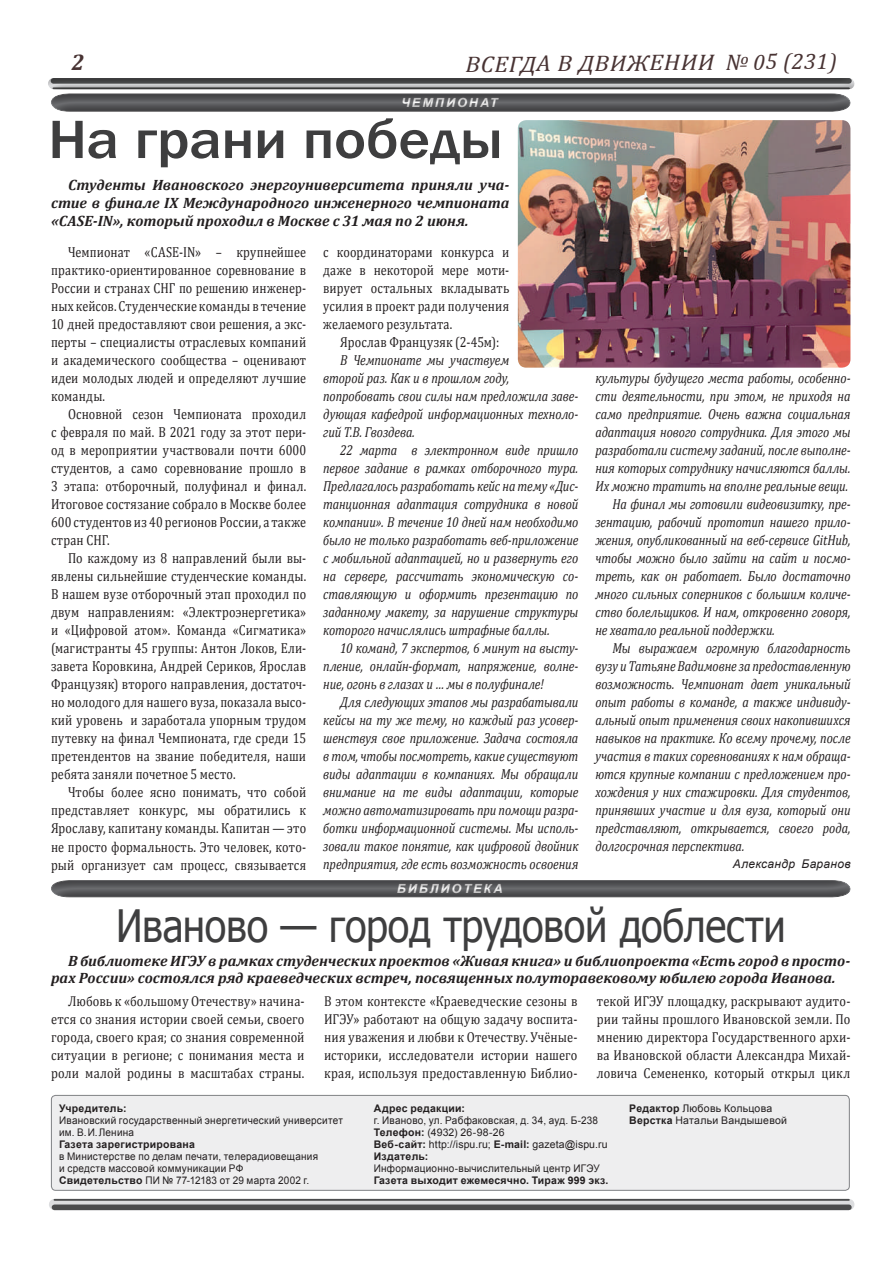
<style>
.page{position:relative;width:893px;height:1263px;background:#fff}
.page>*{position:absolute;margin:0;border:0;box-sizing:border-box;transform-origin:0 0}
.t1{font:500 55.8px "Franklin Gothic";letter-spacing:-.005em;color:#3e3e3f;scale:1.09 1}
.t2{font:44.55px "Tahoma";letter-spacing:-.01em;color:#3e3e3f;scale:.89 1}
.t3{font:italic 22.5px "Cambria";color:#483333;scale:1.09 1}
.t4{font:italic 700 15px/18px "Cambria";color:#231f20;text-align:justify}
.t5{font:italic 14.55px/18px "Cambria";letter-spacing:-.01em;color:#231f20;text-align:justify;scale:.84 1}
.t6{font:14.55px/18px "Cambria";letter-spacing:.015em;color:#231f20;text-align:justify;scale:.84 1}
.t7{font:14.4px/18px "Cambria";letter-spacing:.01em;color:#231f20;text-align:justify;scale:.86 1}
.t8{font:italic 700 12.6px "Arial";letter-spacing:.15em;color:#fff}
.t9{font:italic 12px "Arial";letter-spacing:.025em;color:#231f20}
.t10{font:10.5px/12px "Arial";letter-spacing:.02em;color:#231f20;scale:.95 1}
.t11{font:700 10.5px "Arial";letter-spacing:.02em;color:#231f20}
.t12{font:10.5px/12px "Arial";letter-spacing:.02em;color:#231f20}
.s1{font-weight:700}
</style>
<div class="page">
<div style="left:54px;top:1199px;width:795px;height:11px;background:#dcdddf"></div>
<hr style="left:54px;top:1199px;width:795px;height:2px;background:#4b4c4d">
<div style="left:54px;top:1204px;width:795px;height:6px;background:#4b4c4d"></div>
<div style="left:51px;top:1095px;width:798px;height:95px;background:#eeeeef;border-radius:4px"></div>
<div style="left:51px;top:1095px;width:799px;height:96px;border:1px solid #808285;border-radius:4px"></div>
<div style="left:51px;top:868px;width:801px;height:31px;background:#231f20;opacity:.5"></div>
<div style="left:50px;top:80px;width:801px;height:32px;background:#231f20;opacity:.5"></div>
<img style="left:518px;top:120px;width:332px;height:248px">
<h3 class="t3" style="left:465px;top:50px;width:342px;rotate:-1deg">ВСЕГДА В ДВИЖЕНИИ № 05 (231)</h3>
<p class="t8" style="left:401px;top:94px;width:98px">ЧЕМПИОНАТ</p>
<h1 class="t1" style="left:48px;top:105px;width:419px">На грани победы</h1>
<p class="t4" style="left:51px;top:176px;width:460px;text-indent:17px">Студенты Ивановского энергоуниверситета приняли уча&shy;стие в финале IX Международного инженерного чемпионата «CASE-IN», который проходил в Москве с 31 мая по 2 июня.</p>
<p class="t6" style="left:51px;top:243px;width:305px;text-indent:17px">Чемпионат «CASE-IN» – крупнейшее практико-ориентированное соревнование в России и странах СНГ по решению инженер&shy;ных кейсов. Студенческие команды в течение 10 дней предоставляют свои решения, а экс&shy;перты – специалисты отраслевых компаний и академического сообщества – оценивают идеи молодых людей и определяют лучшие команды.</p>
<p class="t6" style="left:51px;top:405px;width:305px;text-indent:17px">Основной сезон Чемпионата проходил с февраля по май. В 2021 году за этот пери&shy;од в мероприятии участвовали почти 6000 студентов, а само соревнование прошло в 3 этапа: отборочный, полуфинал и финал.<br>Итоговое состязание собрало в Москве более 600 студентов из 40 регионов России, а также стран СНГ.</p>
<p class="t6" style="left:51px;top:549px;width:305px;text-indent:17px">По каждому из 8 направлений были вы&shy;явлены сильнейшие студенческие команды.<br>В нашем вузе отборочный этап проходил по двум направлениям: «Электроэнергетика» и «Цифровой атом». Команда «Сигматика» (магистранты 45 группы: Антон Локов, Ели&shy;завета Коровкина, Андрей Сериков, Ярослав Французяк) второго направления, достаточ&shy;но молодого для нашего вуза, показала высо&shy;кий уровень и заработала упорным трудом путевку на финал Чемпионата, где среди 15 претендентов на звание победителя, наши ребята заняли почетное 5 место.</p>
<p class="t6" style="left:51px;top:783px;width:305px;text-indent:17px">Чтобы более ясно понимать, что собой представляет конкурс, мы обратились к Ярославу, капитану команды. Капитан — это не просто формальность. Это человек, кото&shy;рый организует сам процесс, связывается</p>
<p class="t6" style="left:323px;top:243px;width:223px">с координаторами конкурса и даже в некоторой мере моти&shy;вирует остальных вкладывать усилия в проект ради получения желаемого результата.</p>
<p class="t6" style="left:340px;top:333px;width:191px">Ярослав Французяк (2-45м):</p>
<p class="t5" style="left:323px;top:351px;width:305px;text-align:left;text-indent:17px">В Чемпионате мы участвуем<br>второй раз. Как и в прошлом году, попробовать свои силы нам предложила заве&shy;дующая кафедрой информационных техноло&shy;гий Т.В. Гвоздева.</p>
<p class="t5" style="left:323px;top:441px;width:305px;text-indent:17px">22 марта в электронном виде пришло первое задание в рамках отборочного тура.<br>Предлагалось разработать кейс на тему «Дис&shy;танционная адаптация сотрудника в новой компании». В течение 10 дней нам необходимо было не только разработать веб-приложение с мобильной адаптацией, но и развернуть его на сервере, рассчитать экономическую со&shy;ставляющую и оформить презентацию по заданному макету, за нарушение структуры которого начислялись штрафные баллы.</p>
<p class="t5" style="left:323px;top:639px;width:305px;text-indent:17px">10 команд, 7 экспертов, 6 минут на высту&shy;пление, онлайн-формат, напряжение, волне&shy;ние, огонь в глазах и … мы в полуфинале!</p>
<p class="t5" style="left:323px;top:693px;width:305px;text-indent:17px">Для следующих этапов мы разрабатывали кейсы на ту же тему, но каждый раз усовер&shy;шенствуя свое приложение. Задача состояла в том, чтобы посмотреть, какие существуют виды адаптации в компаниях. Мы обращали внимание на те виды адаптации, которые можно автоматизировать при помощи разра&shy;ботки информационной системы. Мы исполь&shy;зовали такое понятие, как цифровой двойник предприятия, где есть возможность освоения</p>
<p class="t8" style="left:397px;top:880px;width:107px">БИБЛИОТЕКА</p>
<p class="t5" style="left:595px;top:368px;width:305px">культуры будущего места работы, особенно-</p>
<p class="t5" style="left:595px;top:386px;width:305px">сти деятельности, при этом, не приходя на</p>
<p class="t5" style="left:595px;top:404px;width:305px">само предприятие. Очень важна социальная</p>
<p class="t5" style="left:595px;top:422px;width:305px">адаптация нового сотрудника. Для этого мы</p>
<p class="t5" style="left:595px;top:440px;width:305px">разработали систему заданий, после выполне-</p>
<p class="t5" style="left:595px;top:458px;width:305px">ния которых сотруднику начисляются баллы.</p>
<p class="t5" style="left:595px;top:476px;width:302px">Их можно тратить на вполне реальные вещи.</p>
<p class="t5" style="left:612px;top:494px;width:285px">На финал мы готовили видеовизитку, пре-</p>
<p class="t5" style="left:595px;top:512px;width:305px">зентацию, рабочий прототип нашего прило-</p>
<p class="t5" style="left:595px;top:530px;width:305px">жения, опубликованный на веб-сервисе GitHub,</p>
<p class="t5" style="left:595px;top:548px;width:305px">чтобы можно было зайти на сайт и посмо-</p>
<p class="t5" style="left:595px;top:566px;width:305px">треть, как он работает. Было достаточно</p>
<p class="t5" style="left:595px;top:584px;width:305px">много сильных соперников с большим количе-</p>
<p class="t5" style="left:595px;top:602px;width:305px">ство болельщиков. И нам, откровенно говоря,</p>
<p class="t5" style="left:595px;top:620px;width:215px">не хватало реальной поддержки.</p>
<p class="t5" style="left:612px;top:638px;width:285px">Мы выражаем огромную благодарность</p>
<p class="t5" style="left:595px;top:656px;width:305px">вузу и Татьяне Вадимовне за предоставленную</p>
<p class="t5" style="left:595px;top:674px;width:305px">возможность. Чемпионат дает уникальный</p>
<p class="t5" style="left:595px;top:692px;width:305px">опыт работы в команде, а также индивиду-</p>
<p class="t5" style="left:595px;top:710px;width:305px">альный опыт применения своих накопившихся</p>
<p class="t5" style="left:595px;top:728px;width:305px">навыков на практике. Ко всему прочему, после</p>
<p class="t5" style="left:595px;top:746px;width:305px">участия в таких соревнованиях к нам обраща-</p>
<p class="t5" style="left:595px;top:764px;width:305px">ются крупные компании с предложением про-</p>
<p class="t5" style="left:595px;top:782px;width:305px">хождения у них стажировки. Для студентов,</p>
<p class="t5" style="left:595px;top:800px;width:305px">принявших участие и для вуза, который они</p>
<p class="t5" style="left:595px;top:818px;width:305px">представляют, открывается, своего рода,</p>
<p class="t5" style="left:595px;top:836px;width:179px">долгосрочная перспектива.</p>
<p class="t9" style="left:733px;top:856px;width:119px">Александр Баранов</p>
<h2 class="t2" style="left:116px;top:895px;width:754px">Иваново — город трудовой доблести</h2>
<p class="t4" style="left:51px;top:951px;width:801px;line-height:17px;text-indent:17px">В библиотеке ИГЭУ в рамках студенческих проектов «Живая книга» и библиопроекта «Есть город в просто&shy;рах России» состоялся ряд краеведческих встреч, посвященных полуторавековому юбилею города Иванова.</p>
<p class="t7" style="left:51px;top:992px;width:296px;text-indent:17px">Любовь к «большому Отечеству» начина&shy;ется со знания истории своей семьи, своего города, своего края; со знания современной ситуации в регионе; с понимания места и роли малой родины в масштабах страны.</p>
<p class="t7" style="left:324px;top:992px;width:296px">В этом контексте «Краеведческие сезоны в ИГЭУ» работают на общую задачу воспита&shy;ния уважения и любви к Отечеству. Учёные&shy;историки, исследователи истории нашего края, используя предоставленную Библио-</p>
<p class="t7" style="left:597px;top:992px;width:296px">текой ИГЭУ площадку, раскрывают аудито&shy;рии тайны прошлого Ивановской земли. По мнению директора Государственного архи&shy;ва Ивановской области Александра Михай&shy;ловича Семененко, который открыл цикл</p>
<p class="t11" style="left:59px;top:1101px;width:69px">Учредитель:</p>
<p class="t10" style="left:59px;top:1114px;width:300px">Ивановский государственный энергетический университет им. В.И.Ленина</p>
<p class="t11" style="left:59px;top:1137px;width:137px">Газета зарегистрирована</p>
<p class="t10" style="left:59px;top:1150px;width:274px">в Министерстве по делам печати, телерадиовещания и средств массовой коммуникации РФ<br><span class="s1">Свидетельство</span> ПИ № 77-12183 от 29 марта 2002 г.</p>
<p class="t11" style="left:374px;top:1101px;width:93px">Адрес редакции:</p>
<p class="t10" style="left:374px;top:1114px;width:248px">г. Иваново, ул. Рабфаковская, д. 34, ауд. Б-238<br><span class="s1">Телефон:</span> (4932) 26-98-26<br><span class="s1">Веб-сайт:</span> http://ispu.ru; <span class="s1">E-mail:</span> gazeta@ispu.ru <span class="s1">Издатель:</span></p>
<p class="t10" style="left:374px;top:1162px;width:239px">Информационно-вычислительный центр ИГЭУ</p>
<p class="t11" style="left:374px;top:1173px;width:236px">Газета выходит ежемесячно. Тираж 999 экз.</p>
<p class="t12" style="left:629px;top:1102px;width:159px"><span class="s1">Редактор</span> Любовь Кольцова<br><span class="s1">Верстка</span> Натальи Вандышевой</p>
</div>
